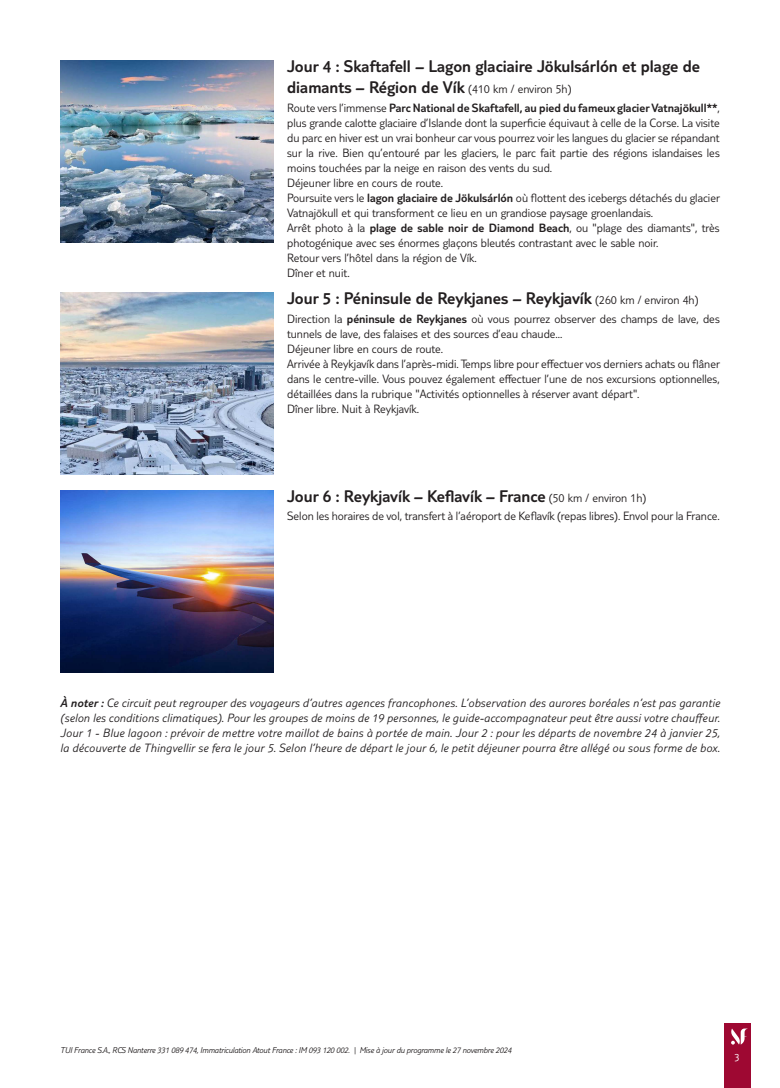
<style>
.page{position:relative;width:780px;height:1088px;background:#fff}
.page>*{position:absolute;margin:0;border:0;box-sizing:border-box;transform-origin:0 0}
.t1{font:300 17.5px/21px "TUI Type";color:#231f20}
.t2{font:300 12.5px/15px "TUI Type";color:#231f20}
.t3{font:italic 300 12.5px/15px "TUI Type";letter-spacing:.02em;color:#231f20;text-align:justify}
.t4{font:300 11.25px "TUI Type";color:#fff}
.t5{font:italic 300 8.75px "TUI Type";letter-spacing:-.02em;color:#231f20}
.s1{font-size:12.5px}
.s2{font-style:inherit}
</style>
<div class="page">
<div style="left:724px;top:1023px;width:26px;height:65px;background:#9e0832"></div>
<svg style="left:731px;top:1028px;width:17px;height:16px"></svg>
<img style="left:60px;top:60px;width:213px;height:182px">
<img style="left:60px;top:292px;width:213px;height:182px">
<img style="left:60px;top:490px;width:213px;height:182px">
<h1 class="t1" style="left:287px;top:55px;width:414px">Jour 4 : Skaftafell – Lagon glaciaire Jökulsárlón et plage de diamants – Région de Vík <span class="s1">(410 km / environ 5h)</span></h1>
<p class="t2" style="left:287px;top:100px;width:434px">Route vers l’immense <span class="s2">Parc National de Skaftafell, au pied du fameux glacier Vatnajökull**</span>, plus grande calotte glaciaire d’Islande dont la superficie équivaut à celle de la Corse. La visite du parc en hiver est un vrai bonheur car vous pourrez voir les langues du glacier se répandant sur la rive. Bien qu’entouré par les glaciers, le parc fait partie des régions islandaises les moins touchées par la neige en raison des vents du sud.<br>Déjeuner libre en cours de route.<br>Poursuite vers le <span class="s2">lagon glaciaire de Jökulsárlón</span> où flottent des icebergs détachés du glacier Vatnajökull et qui transforment ce lieu en un grandiose paysage groenlandais.<br>Arrêt photo à la <span class="s2">plage de sable noir de Diamond Beach</span>, ou "plage des diamants", très photogénique avec ses énormes glaçons bleutés contrastant avec le sable noir.<br>Retour vers l’hôtel dans la région de Vík.<br>Dîner et nuit.</p>
<h1 class="t1" style="left:287px;top:287px;width:413px">Jour 5 : Péninsule de Reykjanes – Reykjavík <span class="s1">(260 km / environ 4h)</span></h1>
<p class="t2" style="left:287px;top:311px;width:434px">Direction la <span class="s2">péninsule de Reykjanes</span> où vous pourrez observer des champs de lave, des tunnels de lave, des falaises et des sources d’eau chaude...<br>Déjeuner libre en cours de route.<br>Arrivée à Reykjavík dans l’après-midi. Temps libre pour effectuer vos derniers achats ou flâner dans le centre-ville. Vous pouvez également effectuer l’une de nos excursions optionnelles, détaillées dans la rubrique "Activités optionnelles à réserver avant départ".<br>Dîner libre. Nuit à Reykjavík.</p>
<h1 class="t1" style="left:287px;top:485px;width:360px">Jour 6 : Reykjavík – Keflavík – France <span class="s1">(50 km / environ 1h)</span></h1>
<p class="t2" style="left:287px;top:508px;width:434px">Selon les horaires de vol, transfert à l’aéroport de Keflavík (repas libres). Envol pour la France.</p>
<p class="t3" style="left:60px;top:695px;width:661px"><span class="s2">À noter :</span> Ce circuit peut regrouper des voyageurs d’autres agences francophones. L’observation des aurores boréales n’est pas garantie (selon les conditions climatiques). Pour les groupes de moins de 19 personnes, le guide-accompagnateur peut être aussi votre chauffeur.<br>Jour 1 - Blue lagoon : prévoir de mettre votre maillot de bains à portée de main. Jour 2 : pour les départs de novembre 24 à janvier 25, la découverte de Thingvellir se fera le jour 5. Selon l’heure de départ le jour 6, le petit déjeuner pourra être allégé ou sous forme de box.</p>
<p class="t5" style="left:60px;top:1045px;width:452px">TUI France S.A., RCS Nanterre 331 089 474, Immatriculation Atout France : IM 093 120 002. | Mise à jour du programme le 27 novembre 2024</p>
<p class="t4" style="left:734px;top:1050px;width:7px">3</p>
</div>
